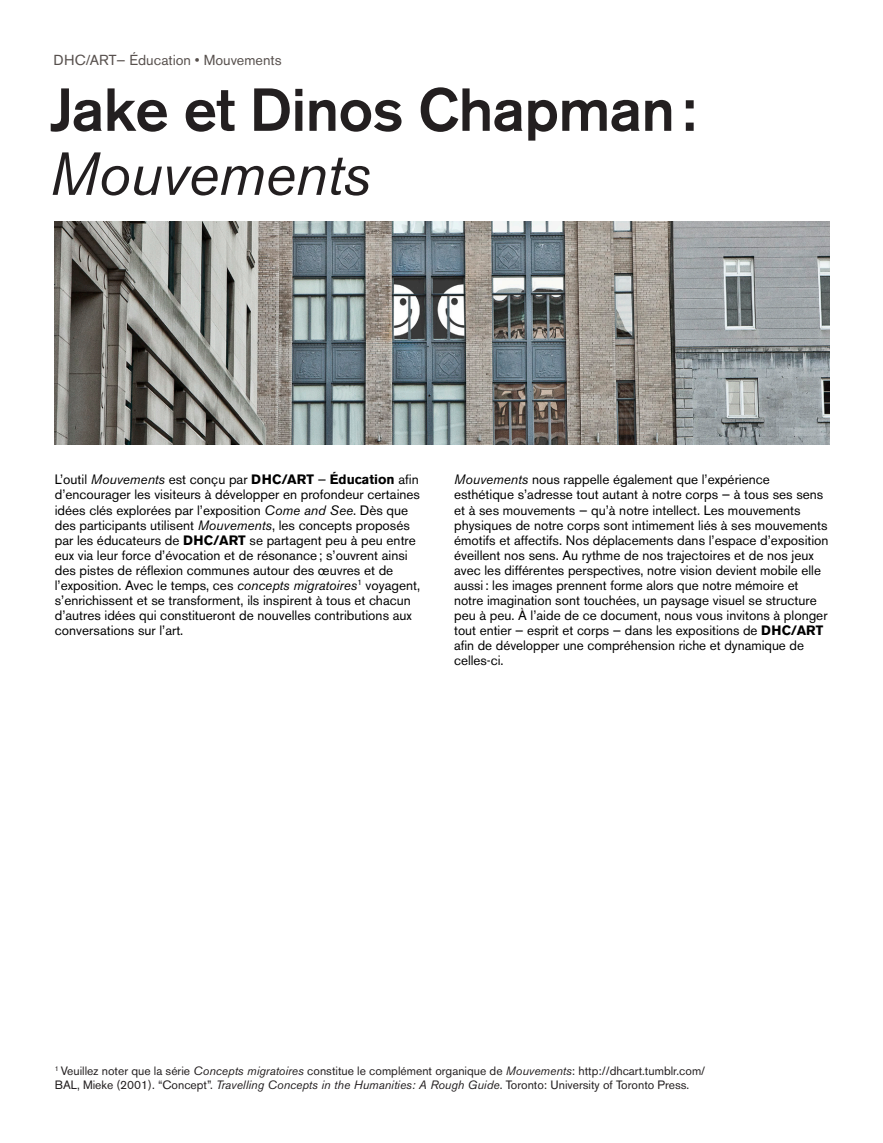
<style>
.page{position:relative;width:883px;height:1143px;background:#fff}
.page>*{position:absolute;margin:0;border:0;box-sizing:border-box;transform-origin:0 0}
.t1{font:500 60px/64px "Akzidenz Grotesk BE";letter-spacing:-.01em;color:#231f20}
.t2{font:14.4px "Akzidenz Grotesk BE";color:#57504d}
.t3{font:13.6px/15px "Akzidenz Grotesk BE";color:#000}
.t4{font:12px "Akzidenz Grotesk BE";color:#231f20}
.s1{font-weight:400;font-style:italic}
.s2{font-style:italic}
.s3{font-weight:700}
</style>
<div class="page">
<img style="left:55px;top:221px;width:774px;height:223px">
<p class="t2" style="left:54px;top:51px;width:230px">DHC/ART— Éducation • Mouvements</p>
<p class="t1" style="left:49px;top:77px;width:648px">Jake et Dinos Chapman:<br><span class="s1">Mouvements</span></p>
<p class="t3" style="left:55px;top:472px;width:367px">L’outil <span class="s2">Mouvements</span> est conçu par <span class="s3">DHC/ART</span> — <span class="s3">Éducation</span> afin d’encourager les visiteurs à développer en profondeur certaines idées clés explorées par l’exposition <span class="s2">Come and See</span>. Dès que des participants utilisent <span class="s2">Mouvements</span>, les concepts proposés par les éducateurs de <span class="s3">DHC/ART</span> se partagent peu à peu entre eux via leur force d’évocation et de résonance; s’ouvrent ainsi des pistes de réflexion communes autour des œuvres et de l’exposition. Avec le temps, ces <span class="s2">concepts migratoires</span><sup>1</sup> voyagent, s’enrichissent et se transforment, ils inspirent à tous et chacun d’autres idées qui constitueront de nouvelles contributions aux conversations sur l’art.</p>
<p class="t3" style="left:454px;top:472px;width:376px"><span class="s2">Mouvements</span> nous rappelle également que l’expérience esthétique s’adresse tout autant à notre corps — à tous ses sens et à ses mouvements — qu’à notre intellect. Les mouvements physiques de notre corps sont intimement liés à ses mouvements émotifs et affectifs. Nos déplacements dans l’espace d’exposition éveillent nos sens. Au rythme de nos trajectoires et de nos jeux avec les différentes perspectives, notre vision devient mobile elle aussi: les images prennent forme alors que notre mémoire et notre imagination sont touchées, un paysage visuel se structure peu à peu. À l’aide de ce document, nous vous invitons à plonger tout entier — esprit et corps — dans les expositions de <span class="s3">DHC/ART </span>afin de développer une compréhension riche et dynamique de celles-ci.</p>
<p class="t4" style="left:55px;top:1063px;width:652px"><sup>1</sup> Veuillez noter que la série <span class="s2">Concepts migratoires</span> constitue le complément organique de <span class="s2">Mouvements</span>: http://dhcart.tumblr.com/</p>
<p class="t4" style="left:55px;top:1077px;width:636px">BAL, Mieke (2001). “Concept”. <span class="s2">Travelling Concepts in the Humanities: A Rough Guide</span>. Toronto: University of Toronto Press.</p>
</div>
